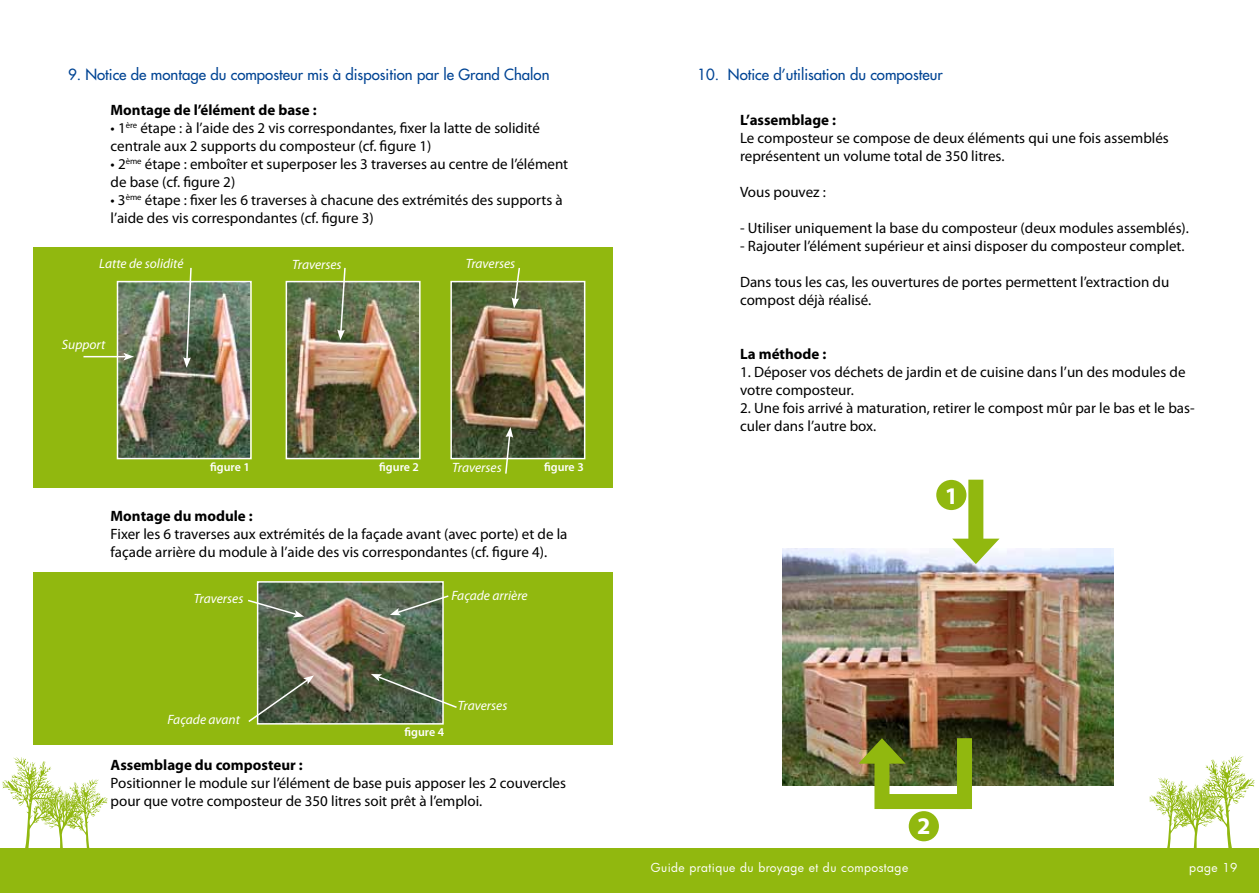
<style>
.page{position:relative;width:1259px;height:893px;background:#fff}
.page>*{position:absolute;margin:0;border:0;box-sizing:border-box;transform-origin:0 0}
.t1{font:700 24px "Myriad Pro";color:#fff}
.t2{font:15px/18px "Myriad Pro";color:#000}
.t3{font:15px "Futura";color:#004494}
.t4{font:700 15px "Myriad Pro";color:#000}
.t5{font:italic 13.5px "Myriad Pro";color:#fff}
.t6{font:12px "Futura";letter-spacing:.04em;color:#fff}
.t7{font:600 12px "Myriad Pro";color:#fff}
</style>
<div class="page">
<svg style="left:2px;top:757px;width:106px;height:91px"></svg>
<div style="left:0;top:848px;width:1259px;height:45px;background:#91b80f"></div>
<svg style="left:1149px;top:755px;width:106px;height:93px"></svg>
<div style="left:936px;top:480px;width:30px;height:30px;background:#91b80f;border-radius:50%"></div>
<div style="left:33px;top:247px;width:579px;height:241px;background:#91b80f"></div>
<hr style="left:83px;top:356px;width:43px;height:1px;background:#fff">
<img style="left:116px;top:267px;width:136px;height:193px">
<img style="left:285px;top:267px;width:136px;height:193px">
<img style="left:450px;top:268px;width:136px;height:206px">
<div style="left:33px;top:572px;width:579px;height:173px;background:#91b80f"></div>
<img style="left:248px;top:581px;width:209px;height:144px">
<img style="left:782px;top:549px;width:331px;height:237px">
<div style="left:968px;top:480px;width:15px;height:69px;background:#91b80f"></div>
<svg style="left:952px;top:539px;width:47px;height:25px"></svg>
<div style="left:957px;top:738px;width:15px;height:71px;background:#91b80f"></div>
<div style="left:874px;top:754px;width:15px;height:55px;background:#91b80f"></div>
<svg style="left:858px;top:738px;width:47px;height:26px"></svg>
<div style="left:881px;top:794px;width:85px;height:15px;background:#91b80f"></div>
<div style="left:908px;top:811px;width:31px;height:30px;background:#91b80f;border-radius:50%"></div>
<p class="t3" style="left:68px;top:65px;width:483px">9. Notice de montage du composteur mis à disposition par le Grand Chalon</p>
<p class="t4" style="left:111px;top:100px;width:207px">Montage de l’élément de base :</p>
<p class="t2" style="left:111px;top:118px;width:431px">• 1<sup>ère</sup> étape : à l’aide des 2 vis correspondantes, fixer la latte de solidité centrale aux 2 supports du composteur (cf. figure 1)</p>
<p class="t2" style="left:111px;top:154px;width:459px">• 2<sup>ème</sup> étape : emboîter et superposer les 3 traverses au centre de l’élément de base (cf. figure 2)</p>
<p class="t2" style="left:111px;top:190px;width:454px">• 3<sup>ème</sup> étape : fixer les 6 traverses à chacune des extrémités des supports à l’aide des vis correspondantes (cf. figure 3)</p>
<p class="t5" style="left:99px;top:256px;width:86px">Latte de solidité</p>
<p class="t5" style="left:62px;top:336px;width:45px">Support</p>
<p class="t5" style="left:292px;top:256px;width:51px">Traverses</p>
<p class="t5" style="left:466px;top:255px;width:51px">Traverses</p>
<p class="t7" style="left:210px;top:459px;width:41px">figure 1</p>
<p class="t7" style="left:379px;top:459px;width:41px">figure 2</p>
<p class="t5" style="left:452px;top:459px;width:51px">Traverses</p>
<p class="t7" style="left:544px;top:459px;width:41px">figure 3</p>
<p class="t4" style="left:111px;top:506px;width:144px">Montage du module :</p>
<p class="t2" style="left:111px;top:524px;width:458px">Fixer les 6 traverses aux extrémités de la façade avant (avec porte) et de la façade arrière du module à l’aide des vis correspondantes (cf. figure 4).</p>
<p class="t5" style="left:194px;top:590px;width:51px">Traverses</p>
<p class="t5" style="left:168px;top:711px;width:74px">Façade avant</p>
<p class="t5" style="left:451px;top:587px;width:78px">Façade arrière</p>
<p class="t7" style="left:404px;top:724px;width:41px">figure 4</p>
<p class="t5" style="left:458px;top:697px;width:51px">Traverses</p>
<p class="t4" style="left:111px;top:755px;width:194px">Assemblage du composteur :</p>
<p class="t2" style="left:111px;top:773px;width:457px">Positionner le module sur l’élément de base puis apposer les 2 couvercles pour que votre composteur de 350 litres soit prêt à l’emploi.</p>
<p class="t3" style="left:697px;top:65px;width:247px">10. Notice d’utilisation du composteur</p>
<p class="t4" style="left:740px;top:110px;width:98px">L’assemblage :</p>
<p class="t2" style="left:740px;top:129px;width:430px">Le composteur se compose de deux éléments qui une fois assemblés représentent un volume total de 350 litres.</p>
<p class="t2" style="left:740px;top:183px;width:87px">Vous pouvez :</p>
<p class="t2" style="left:740px;top:219px;width:450px">- Utiliser uniquement la base du composteur (deux modules assemblés).</p>
<p class="t2" style="left:740px;top:237px;width:446px">- Rajouter l’élément supérieur et ainsi disposer du composteur complet.</p>
<p class="t2" style="left:740px;top:273px;width:431px">Dans tous les cas, les ouvertures de portes permettent l’extraction du compost déjà réalisé.</p>
<p class="t4" style="left:740px;top:344px;width:88px">La méthode :</p>
<p class="t2" style="left:740px;top:363px;width:447px">1. Déposer vos déchets de jardin et de cuisine dans l’un des modules de votre composteur.</p>
<p class="t2" style="left:740px;top:399px;width:456px">2. Une fois arrivé à maturation, retirer le compost mûr par le bas et le bas&shy;culer dans l’autre box.</p>
<h1 class="t1" style="left:944px;top:480px;width:15px">1</h1>
<h1 class="t1" style="left:917px;top:810px;width:15px">2</h1>
<p class="t6" style="left:651px;top:859px;width:259px">Guide pratique du broyage et du compostage</p>
<p class="t6" style="left:1189px;top:859px;width:50px">page 19</p>
</div>
